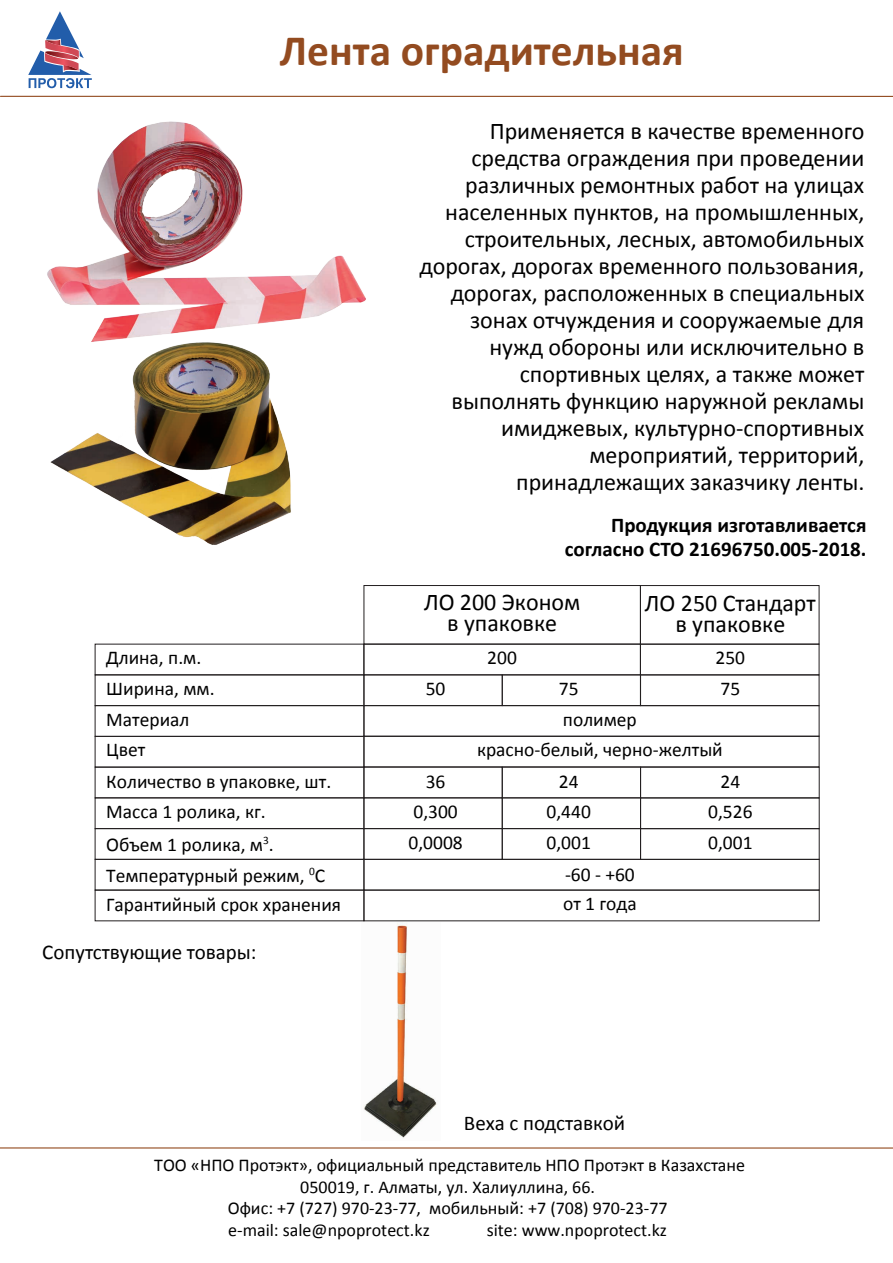
<style>
.page{position:relative;width:893px;height:1263px;background:#fff}
.page>*{position:absolute;margin:0;border:0;box-sizing:border-box;transform-origin:0 0}
.t1{font:700 43.5px "Calibri";color:#934b20}
.t2{font:24px/27px "Calibri";color:#000;text-align:center}
.t3{font:700 21px/24px "Calibri";color:#000;text-align:right}
.t4{font:21px "Calibri";color:#000}
.t5{font:19.5px/33.2px "Calibri";color:#000}
.t6{font:18px "Calibri";color:#000}
</style>
<div class="page">
<hr style="left:0;top:96px;width:893px;height:1px;background:#934b20">
<svg style="left:28px;top:11px;width:64px;height:77px"></svg>
<hr style="left:0;top:1147px;width:893px;height:1px;background:#934b20">
<div style="left:95px;top:736px;width:269px;height:31px;border:1px solid #231f20"></div>
<div style="left:95px;top:767px;width:269px;height:31px;border:1px solid #231f20"></div>
<div style="left:95px;top:797px;width:269px;height:32px;border:1px solid #231f20"></div>
<div style="left:95px;top:828px;width:269px;height:32px;border:1px solid #231f20"></div>
<div style="left:95px;top:859px;width:269px;height:31px;border:1px solid #231f20"></div>
<div style="left:95px;top:890px;width:269px;height:31px;border:1px solid #231f20"></div>
<div style="left:364px;top:736px;width:455px;height:31px;border:1px solid #231f20"></div>
<div style="left:364px;top:797px;width:139px;height:32px;border:1px solid #231f20"></div>
<div style="left:502px;top:828px;width:139px;height:32px;border:1px solid #231f20"></div>
<div style="left:364px;top:859px;width:456px;height:31px;border:1px solid #231f20"></div>
<div style="left:364px;top:890px;width:456px;height:31px;border:1px solid #231f20"></div>
<div style="left:364px;top:767px;width:139px;height:31px;border:1px solid #231f20"></div>
<div style="left:502px;top:767px;width:139px;height:31px;border:1px solid #231f20"></div>
<img style="left:47px;top:121px;width:319px;height:216px">
<div style="left:640px;top:828px;width:180px;height:32px;border:1px solid #231f20"></div>
<div style="left:95px;top:674px;width:269px;height:32px;border:1px solid #231f20"></div>
<div style="left:95px;top:644px;width:269px;height:31px;border:1px solid #231f20"></div>
<div style="left:364px;top:585px;width:277px;height:59px;border:1px solid #231f20"></div>
<div style="left:640px;top:585px;width:179px;height:59px;border:1px solid #231f20"></div>
<div style="left:363px;top:644px;width:278px;height:31px;border:1px solid #231f20"></div>
<div style="left:640px;top:644px;width:179px;height:31px;border:1px solid #231f20"></div>
<div style="left:364px;top:674px;width:139px;height:32px;border:1px solid #231f20"></div>
<div style="left:502px;top:674px;width:139px;height:32px;border:1px solid #231f20"></div>
<div style="left:640px;top:674px;width:179px;height:32px;border:1px solid #231f20"></div>
<div style="left:640px;top:767px;width:180px;height:31px;border:1px solid #231f20"></div>
<img style="left:364px;top:923px;width:73px;height:215px">
<img style="left:50px;top:337px;width:241px;height:208px">
<h1 class="t1" style="left:280px;top:23px;width:405px">Лента оградительная</h1>
<p class="t5" style="left:106px;top:641px;width:97px">Длина, п.м.</p>
<p class="t5" style="left:106px;top:672px;width:110px">Ширина, мм.</p>
<p class="t5" style="left:106px;top:702px;width:85px">Материал</p>
<p class="t5" style="left:106px;top:733px;width:40px">Цвет</p>
<p class="t5" style="left:106px;top:765px;width:226px">Количество в упаковке, шт.</p>
<p class="t5" style="left:106px;top:795px;width:169px">Масса 1 ролика, кг.<br>Объем 1 ролика, м<sup>3</sup>.</p>
<p class="t5" style="left:106px;top:861px;width:236px;line-height:29px">Температурный режим, <sup>0</sup>С<br>Гарантийный срок хранения</p>
<p class="t4" style="left:42px;top:939px;width:216px">Сопутствующие товары:</p>
<p class="t2" style="left:420px;top:117px;width:446px;text-align:right">Применяется в качестве временного средства ограждения при проведении различных ремонтных работ на улицах населенных пунктов, на промышленных, строительных, лесных, автомобильных дорогах, дорогах временного пользования, дорогах, расположенных в специальных зонах отчуждения и сооружаемые для нужд обороны или исключительно в спортивных целях, а также может выполнять функцию наружной рекламы имиджевых, культурно-спортивных мероприятий, территорий, принадлежащих заказчику ленты.</p>
<p class="t3" style="left:565px;top:513px;width:303px">Продукция изготавливается согласно СТО 21696750.005-2018.</p>
<p class="t2" style="left:424px;top:592px;width:158px;line-height:21px">ЛО 200 Эконом в упаковке</p>
<p class="t2" style="left:645px;top:592px;width:172px;line-height:21px">ЛО 250 Стандарт в упаковке</p>
<p class="t5" style="left:487px;top:641px;width:31px">200</p>
<p class="t5" style="left:716px;top:641px;width:31px">250</p>
<p class="t5" style="left:426px;top:672px;width:21px">50</p>
<p class="t5" style="left:559px;top:672px;width:21px">75</p>
<p class="t5" style="left:720px;top:672px;width:21px">75</p>
<p class="t5" style="left:563px;top:703px;width:75px">полимер</p>
<p class="t5" style="left:477px;top:733px;width:247px">красно-белый, черно-желтый</p>
<p class="t5" style="left:426px;top:765px;width:21px">36</p>
<p class="t5" style="left:559px;top:765px;width:21px">24</p>
<p class="t5" style="left:413px;top:795px;width:46px">0,300</p>
<p class="t5" style="left:547px;top:795px;width:46px">0,440</p>
<p class="t5" style="left:547px;top:826px;width:46px">0,001</p>
<p class="t5" style="left:565px;top:858px;width:71px">-60 - +60</p>
<p class="t5" style="left:563px;top:887px;width:75px">от 1 года</p>
<p class="t5" style="left:409px;top:826px;width:56px">0,0008</p>
<p class="t5" style="left:720px;top:765px;width:21px">24</p>
<p class="t5" style="left:708px;top:796px;width:46px;line-height:31.3px">0,526<br>0,001</p>
<p class="t4" style="left:464px;top:1109px;width:163px">Веха с подставкой</p>
<p class="t6" style="left:154px;top:1153px;width:592px">ТОО «НПО Протэкт», официальный представитель НПО Протэкт в Казахстане</p>
<p class="t6" style="left:300px;top:1174px;width:296px">050019, г. Алматы, ул. Халиуллина, 66.</p>
<p class="t6" style="left:228px;top:1196px;width:441px">Офис: +7 (727) 970-23-77, мобильный: +7 (708) 970-23-77</p>
<p class="t6" style="left:228px;top:1217px;width:203px">e-mail: sale@npoprotect.kz</p>
<p class="t6" style="left:487px;top:1217px;width:182px">site: www.npoprotect.kz</p>
</div>
